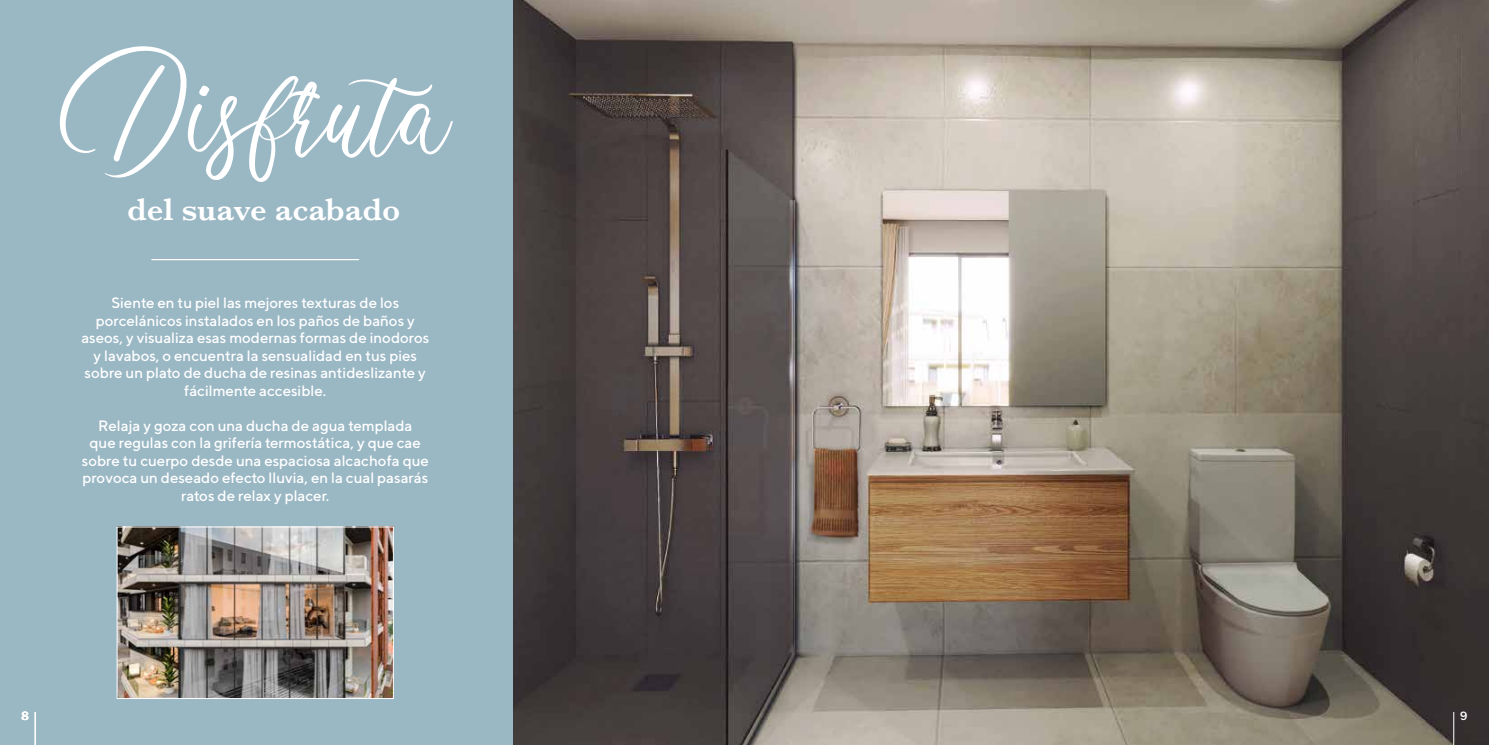
<style>
.page{position:relative;width:1489px;height:745px;background:#fff}
.page>*{position:absolute;margin:0;border:0;box-sizing:border-box;transform-origin:0 0}
.t1{font:156px "Clarissa";color:#fff}
.t2{font:600 32.5px "Baskerville";color:#fff}
.t3{font:500 15px/17.5px "TT Norms";color:#fff;text-align:center}
.t4{font:500 12.5px "ITC Franklin Gothic Std";color:#fff}
</style>
<div class="page">
<div style="left:0;top:0;width:748px;height:744px;background:#9ab7c4"></div>
<img style="left:513px;top:0;width:975px;height:744px">
<svg style="left:289px;top:91px;width:31px;height:8px"></svg>
<hr style="left:152px;top:259px;width:206px;height:1px;background:#fff">
<img style="left:119px;top:528px;width:273px;height:168px">
<div style="left:117px;top:526px;width:277px;height:172px;border:1px solid #fff"></div>
<hr style="left:35px;top:711px;width:1px;height:33px;background:#fff">
<hr style="left:1453px;top:711px;width:1px;height:33px;background:#fff">
<h1 class="t1" style="left:60px;top:43px;width:392px">Disfruta</h1>
<h2 class="t2" style="left:127px;top:186px;width:275px">del suave acabado</h2>
<p class="t3" style="left:81px;top:293px;width:349px">Siente en tu piel las mejores texturas de los porcelánicos instalados en los paños de baños y aseos, y visualiza esas modernas formas de inodoros y lavabos, o encuentra la sensualidad en tus pies sobre un plato de ducha de resinas antideslizante y fácilmente accesible.</p>
<p class="t3" style="left:82px;top:416px;width:348px">Relaja y goza con una ducha de agua templada<br>que regulas con la grifería termostática, y que cae sobre tu cuerpo desde una espaciosa alcachofa que provoca un deseado efecto lluvia, en la cual pasarás ratos de relax y placer.</p>
<p class="t4" style="left:21px;top:708px;width:9px">8</p>
<p class="t4" style="left:1459px;top:708px;width:9px">9</p>
</div>
